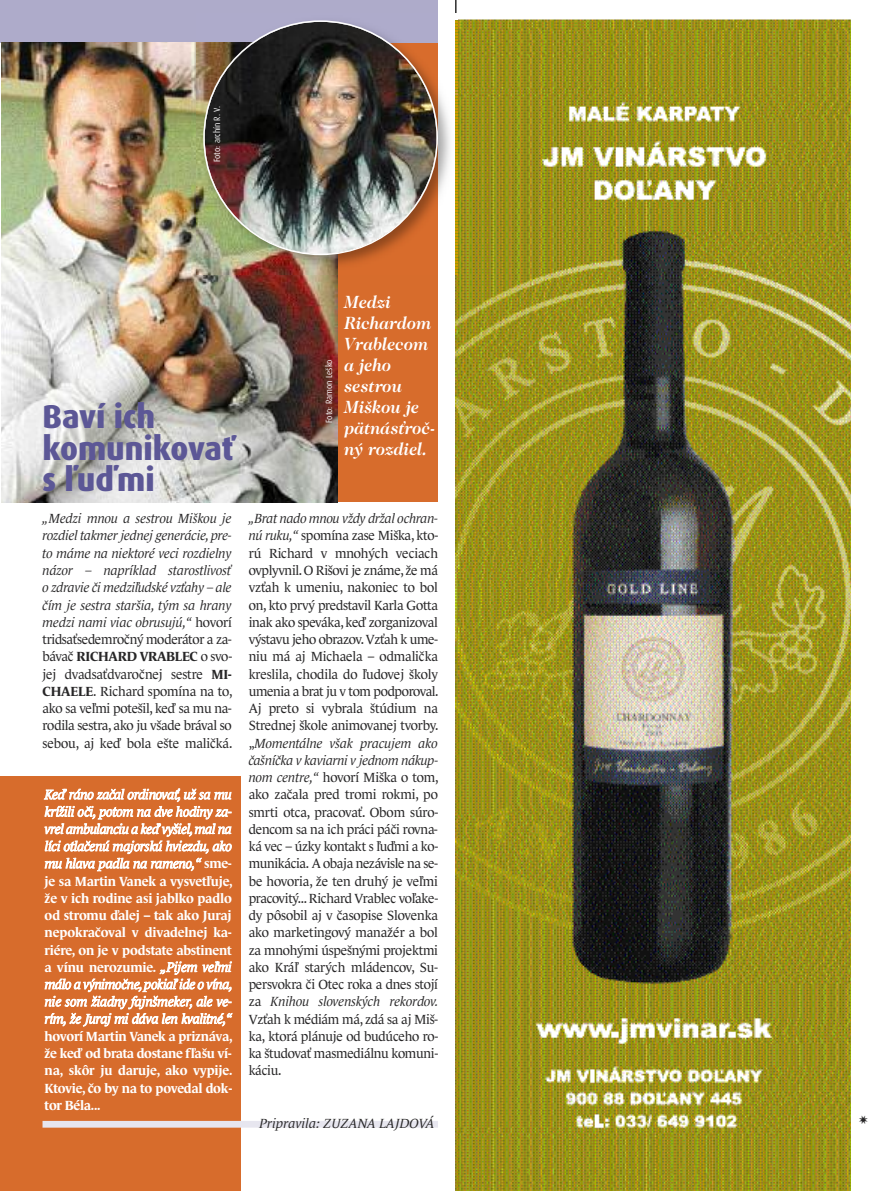
<style>
.page{position:relative;width:893px;height:1191px;background:#fff}
.page>*{position:absolute;margin:0;border:0;box-sizing:border-box;transform-origin:0 0}
.t1{font:800 33px/31.5px "Dax CE";color:#5c5796;scale:.95 1}
.t2{font:italic 700 18px/21px "ITC Caslon 224 LT";letter-spacing:.005em;color:#fff;scale:.95 1}
.t3{font:13.5px/17.2px "Le Monde Journal CE";letter-spacing:-.02em;color:#272627;text-align:justify}
.t4{font:italic 13.5px/17.2px "Le Monde Journal CE";letter-spacing:-.01em;color:#272627;text-align:justify}
.t5{font:italic 13.5px/17.2px "Le Monde Journal CE";letter-spacing:-.015em;color:#fff;text-align:justify}
.t6{font:700 13.5px/17.2px "Le Monde Journal CE";letter-spacing:-.02em;color:#fff;text-align:justify}
.t7{font:9px "Dax CE";color:#fff;scale:.9 1}
.s1{font-style:normal}
.s2{font-weight:700;font-style:normal}
.s3{font-style:italic}
</style>
<div class="page">
<div style="left:258px;top:43px;width:180px;height:459px;background:#d76c2c"></div>
<div style="left:0;top:776px;width:240px;height:415px;background:#d76c2c"></div>
<div style="left:0;top:0;width:438px;height:43px;background:#aeabca"></div>
<img style="left:455px;top:0;width:395px;height:1191px">
<div style="left:43px;top:1120px;width:395px;height:7px;background:#e7e6ef"></div>
<img style="left:2px;top:43px;width:335px;height:459px">
<img style="left:438px;top:14px;width:19px;height:261px">
<img style="left:196px;top:42px;width:180px;height:233px">
<img style="left:203px;top:20px;width:235px;height:235px">
<p class="t7" style="left:212px;top:162px;width:64px;rotate:-90deg">Foto: archín R. V.</p>
<h1 class="t1" style="left:43px;top:401px;width:204px">Baví ich komunikovať s ľuďmi</h1>
<p class="t4" style="left:43px;top:511px;width:191px">„Medzi mnou a sestrou Miškou je rozdiel takmer jednej generácie, pre&shy;to máme na niektoré veci rozdielny názor – napríklad starostlivosť o zdravie či medziľudské vzťahy – ale čím je sestra staršia, tým sa hrany medzi nami viac obrusujú,“ <span class="s1">hovorí tridsaťsedemročný moderátor a za&shy;bávač</span> <span class="s2">RICHARD VRABLEC</span> <span class="s1">o svo&shy;jej dvadsaťdvaročnej sestre</span> <span class="s2">MI-CHAELE</span><span class="s1">. Richard spomína na to, ako sa veľmi potešil, keď sa mu na&shy;rodila sestra, ako ju všade brával so sebou, aj keď bola ešte maličká.</span></p>
<p class="t5" style="left:45px;top:787px;width:190px">Keď ráno začal ordinovať, už sa mu krížili oči, potom na dve hodiny za&shy;vrel ambulanciu a keď vyšiel, mal na líci otlačenú majorskú hviezdu, ako mu hlava padla na rameno,“ <span class="s2">sme&shy;je sa Martin Vanek a vysvetľuje, že v ich rodine asi jablko padlo od stromu ďalej – tak ako Juraj nepokračoval v divadelnej ka&shy;riére, on je v podstate abstinent a vínu nerozumie.</span> „Pijem veľmi málo a výnimočne, pokiaľ ide o vína, nie som žiadny fajnšmeker, ale ve&shy;rím, že Juraj mi dáva len kvalitné,“</p>
<p class="t6" style="left:45px;top:1029px;width:189px">hovorí Martin Vanek a priznáva, že keď od brata dostane fľašu ví&shy;na, skôr ju daruje, ako vypije.<br>Ktovie, čo by na to povedal dok&shy;tor Béla...</p>
<p class="t7" style="left:324px;top:423px;width:72px;rotate:-90deg">Foto: Ramon Leško</p>
<h2 class="t2" style="left:344px;top:291px;width:97px">Medzi<br>Richardom<br>Vrablecom a jeho sestrou<br>Miškou je pätnásťroč&shy;ný rozdiel.</h2>
<p class="t3" style="left:249px;top:511px;width:191px"><span class="s3">„Brat nado mnou vždy držal ochran&shy;nú ruku,“</span> spomína zase Miška, kto&shy;rú Richard v mnohých veciach ovplyvnil. O Rišovi je známe, že má vzťah k umeniu, nakoniec to bol on, kto prvý predstavil Karla Gotta inak ako speváka, keď zorganizoval výstavu jeho obrazov. Vzťah k ume&shy;niu má aj Michaela – odmalička kreslila, chodila do ľudovej školy umenia a brat ju v tom podporoval.<br>Aj preto si vybrala štúdium na Strednej škole animovanej tvorby. „<span class="s3">Momentálne však pracujem ako čašníčka v kaviarni vjednom nákup&shy;nom centre,“</span> hovorí Miška o tom, ako začala pred tromi rokmi, po smrti otca, pracovať. Obom súro&shy;dencom sa na ich práci páči rovna&shy;ká vec – úzky kontakt s ľuďmi a ko&shy;munikácia. A obaja nezávisle na se&shy;be hovoria, že ten druhý je veľmi pracovitý... Richard Vrablec voľake&shy;dy pôsobil aj v časopise Slovenka ako marketingový manažér a bol za mnohými úspešnými projektmi ako Kráľ starých mládencov, Su&shy;persvokra či Otec roka a dnes stojí za <span class="s3">Knihou slovenských rekordov.<br></span>Vzťah k médiám má, zdá sa aj Miš&shy;ka, ktorá plánuje od budúceho ro&shy;ka študovať masmediálnu komuni&shy;káciu.</p>
<p class="t4" style="left:259px;top:1115px;width:177px">Pripravila: ZUZANA LAJDOVÁ</p>
</div>
